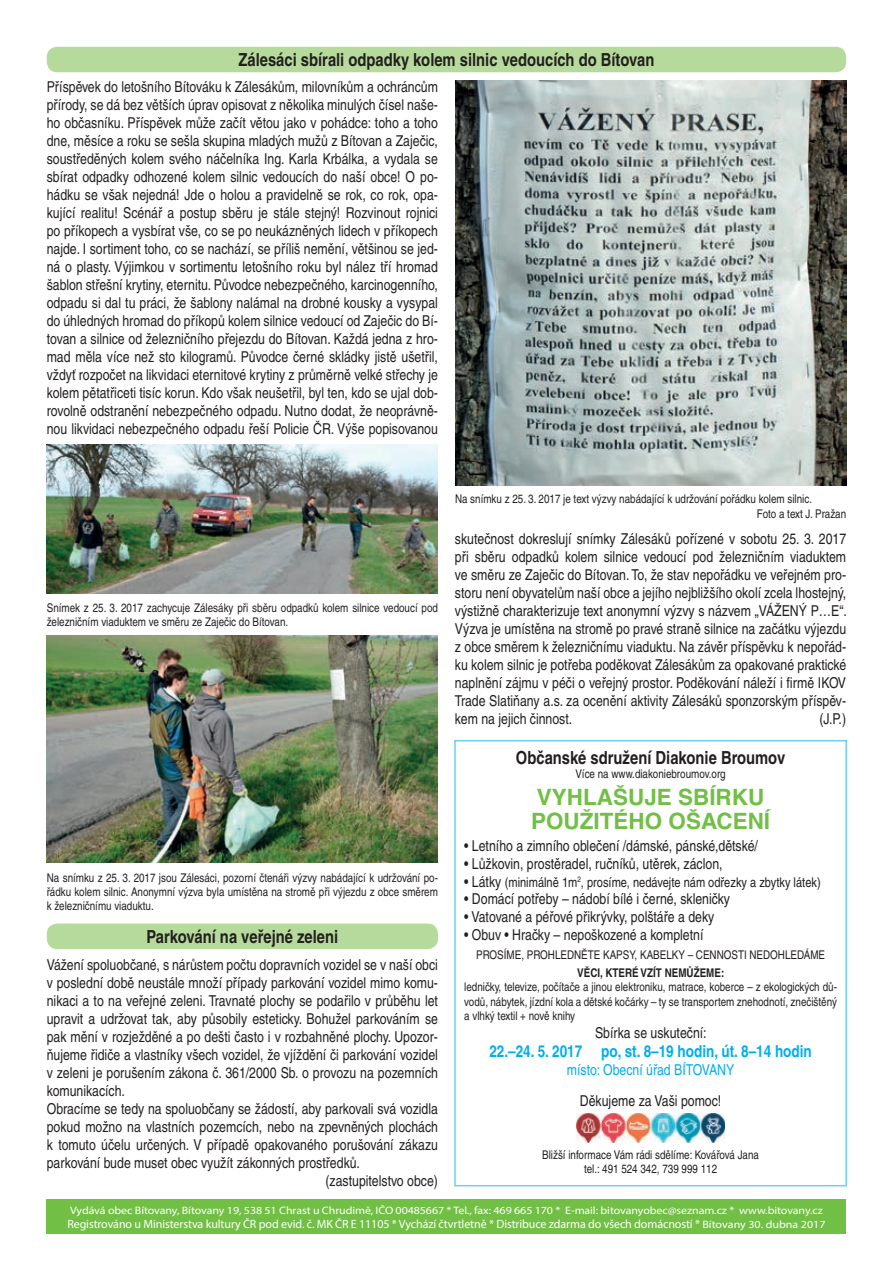
<style>
.page{position:relative;width:893px;height:1263px;background:#fff}
.page>*{position:absolute;margin:0;border:0;box-sizing:border-box;transform-origin:0 0}
.t1{font:700 22.5px/23.9px "Helvetica CE";color:#71bf44}
.t2{font:700 condensed 18px "Helvetica CE";color:#231f20}
.t3{font:700 condensed 16.5px "Helvetica CE";color:#00aeef}
.t4{font:condensed 15px/18px "Helvetica CE";color:#231f20;text-align:justify}
.t5{font:condensed 15px "Helvetica CE";color:#00aeef}
.t6{font:condensed 13.5px "Helvetica CE";color:#231f20}
.t7{font:condensed 12px/14.4px "Helvetica CE";color:#231f20;text-align:justify}
.t8{font:12px "Myriad Pro";letter-spacing:-.01em;color:#fff}
.t9{font:700 condensed 12px "Helvetica CE";color:#231f20}
.t10{font:10.8px "Myriad Pro";letter-spacing:-.01em;color:#fff;scale:1.11 1}
.s1{font-size:15px}
.s2{font-size:10.8px}
</style>
<div class="page">
<div style="left:47px;top:1199px;width:799px;height:34px;background:#71bf44"></div>
<div style="left:47px;top:47px;width:799px;height:25px;background:#b6da9b;border-radius:10px"></div>
<div style="left:454px;top:740px;width:393px;height:446px;border:2px solid #6bcff6"></div>
<img style="left:47px;top:444px;width:391px;height:149px">
<img style="left:47px;top:635px;width:391px;height:228px">
<div style="left:47px;top:923px;width:391px;height:26px;background:#b6da9b;border-radius:10px"></div>
<img style="left:576px;top:1114px;width:149px;height:29px">
<img style="left:455px;top:81px;width:391px;height:404px">
<p class="t2" style="left:239px;top:50px;width:417px">Zálesáci sbírali odpadky kolem silnic vedoucích do Bítovan</p>
<p class="t4" style="left:47px;top:78px;width:393px">Příspěvek do letošního Bítováku k Zálesákům, milovníkům a ochráncům přírody, se dá bez větších úprav opisovat z několika minulých čísel naše&shy;ho občasníku. Příspěvek může začít větou jako v pohádce: toho a toho dne, měsíce a roku se sešla skupina mladých mužů z Bítovan a Zaječic, soustředěných kolem svého náčelníka Ing. Karla Krbálka, a vydala se sbírat odpadky odhozené kolem silnic vedoucích do naší obce! O po&shy;hádku se však nejedná! Jde o holou a pravidelně se rok, co rok, opa&shy;kující realitu! Scénář a postup sběru je stále stejný! Rozvinout rojnici po příkopech a vysbírat vše, co se po neukázněných lidech v příkopech najde. I sortiment toho, co se nachází, se příliš nemění, většinou se jed&shy;ná o plasty. Výjimkou v sortimentu letošního roku byl nález tří hromad šablon střešní krytiny, eternitu. Původce nebezpečného, karcinogenního, odpadu si dal tu práci, že šablony nalámal na drobné kousky a vysypal do úhledných hromad do příkopů kolem silnice vedoucí od Zaječic do Bí&shy;tovan a silnice od železničního přejezdu do Bítovan. Každá jedna z hro&shy;mad měla více než sto kilogramů. Původce černé skládky jistě ušetřil, vždyť rozpočet na likvidaci eternitové krytiny z průměrně velké střechy je kolem pětatřiceti tisíc korun. Kdo však neušetřil, byl ten, kdo se ujal dob&shy;rovolně odstranění nebezpečného odpadu. Nutno dodat, že neoprávně&shy;nou likvidaci nebezpečného odpadu řeší Policie ČR. Výše popisovanou</p>
<p class="t7" style="left:47px;top:600px;width:393px">Snímek z 25. 3. 2017 zachycuje Zálesáky při sběru odpadků kolem silnice vedoucí pod železničním viaduktem ve směru ze Zaječic do Bítovan.</p>
<p class="t7" style="left:47px;top:870px;width:393px">Na snímku z 25. 3. 2017 jsou Zálesáci, pozorní čtenáři výzvy nabádající k udržování po&shy;řádku kolem silnic. Anonymní výzva byla umístěna na stromě při výjezdu z obce směrem k železničnímu viaduktu.</p>
<p class="t2" style="left:146px;top:926px;width:193px">Parkování na veřejné zeleni</p>
<p class="t4" style="left:47px;top:956px;width:393px">Vážení spoluobčané, s nárůstem počtu dopravních vozidel se v naší obci</p>
<p class="t4" style="left:47px;top:974px;width:393px">v poslední době neustále množí případy parkování vozidel mimo komu-</p>
<p class="t4" style="left:47px;top:992px;width:393px">nikaci a to na veřejné zeleni. Travnaté plochy se podařilo v průběhu let</p>
<p class="t4" style="left:47px;top:1010px;width:393px">upravit a udržovat tak, aby působily esteticky. Bohužel parkováním se</p>
<p class="t4" style="left:47px;top:1028px;width:393px">pak mění v rozježděné a po dešti často i v rozbahněné plochy. Upozor-</p>
<p class="t4" style="left:47px;top:1046px;width:393px">ňujeme řidiče a vlastníky všech vozidel, že vjíždění či parkování vozidel</p>
<p class="t4" style="left:47px;top:1064px;width:393px">v zeleni je porušením zákona č. 361/2000 Sb. o provozu na pozemních</p>
<p class="t4" style="left:47px;top:1082px;width:80px">komunikacích.</p>
<p class="t4" style="left:47px;top:1100px;width:393px">Obracíme se tedy na spoluobčany se žádostí, aby parkovali svá vozidla</p>
<p class="t4" style="left:47px;top:1118px;width:393px">pokud možno na vlastních pozemcích, nebo na zpevněných plochách</p>
<p class="t4" style="left:47px;top:1136px;width:393px">k tomuto účelu určených. V případě opakovaného porušování zákazu</p>
<p class="t4" style="left:47px;top:1154px;width:315px">parkování bude muset obec využít zákonných prostředků.</p>
<p class="t4" style="left:325px;top:1172px;width:114px">(zastupitelstvo obce)</p>
<p class="t7" style="left:757px;top:492px;width:91px;text-indent:-302px">Na snímku z 25. 3. 2017 je text výzvy nabádající k udržování pořádku kolem silnic.<br>Foto a text J. Pražan</p>
<p class="t4" style="left:455px;top:529px;width:393px">skutečnost dokreslují snímky Zálesáků pořízené v sobotu 25. 3. 2017 při sběru odpadků kolem silnice vedoucí pod železničním viaduktem ve směru ze Zaječic do Bítovan. To, že stav nepořádku ve veřejném pro&shy;storu není obyvatelům naší obce a jejího nejbližšího okolí zcela lhostejný, výstižně charakterizuje text anonymní výzvy s názvem „VÁŽENÝ P…E“.<br>Výzva je umístěna na stromě po pravé straně silnice na začátku výjezdu z obce směrem k železničnímu viaduktu. Na závěr příspěvku k nepořád&shy;ku kolem silnic je potřeba poděkovat Zálesákům za opakované praktické naplnění zájmu v péči o veřejný prostor. Poděkování náleží i firmě IKOV Trade Slatiňany a.s. za ocenění aktivity Zálesáků sponzorským příspěv&shy;kem na jejich činnost.</p>
<p class="t4" style="left:819px;top:709px;width:28px">(J.P.)</p>
<p class="t2" style="left:516px;top:747px;width:271px">Občanské sdružení Diakonie Broumov</p>
<p class="t7" style="left:575px;top:767px;width:152px">Více na www.diakoniebroumov.org</p>
<h1 class="t1" style="left:531px;top:785px;width:241px">VYHLAŠUJE SBÍRKU<br>POUŽITÉHO OŠACENÍ</h1>
<p class="t4" style="left:464px;top:837px;width:295px">• Letního a zimního oblečení /dámské, pánské,dětské/</p>
<p class="t4" style="left:464px;top:854px;width:260px">• Lůžkovin, prostěradel, ručníků, utěrek, záclon,</p>
<p class="t6" style="left:464px;top:874px;width:358px"><span class="s1">• Látky</span> (minimálně 1m<sup>2</sup>, prosíme, nedávejte nám odřezky a zbytky látek)</p>
<p class="t4" style="left:464px;top:890px;width:267px">• Domácí potřeby – nádobí bílé i černé, skleničky</p>
<p class="t4" style="left:464px;top:908px;width:252px">• Vatované a péřové přikrývky, polštáře a deky</p>
<p class="t4" style="left:464px;top:926px;width:241px">• Obuv • Hračky – nepoškozené a kompletní</p>
<p class="t7" style="left:476px;top:947px;width:350px">PROSÍME, PROHLEDNĚTE KAPSY, KABELKY – CENNOSTI NEDOHLEDÁME</p>
<p class="t9" style="left:577px;top:966px;width:148px">VĚCI, KTERÉ VZÍT NEMŮŽEME:</p>
<p class="t7" style="left:464px;top:980px;width:374px">ledničky, televize, počítače a jinou elektroniku, matrace, koberce – z ekologických dů&shy;vodů, nábytek, jízdní kola a dětské kočárky – ty se transportem znehodnotí, znečištěný a vlhký textil + nově knihy</p>
<p class="t4" style="left:595px;top:1023px;width:113px">Sbírka se uskuteční:</p>
<p class="t3" style="left:489px;top:1042px;width:324px">22.–24. 5. 2017 po, st. 8–19 hodin, út. 8–14 hodin</p>
<p class="t5" style="left:567px;top:1061px;width:169px">místo: Obecní úřad BÍTOVANY</p>
<p class="t4" style="left:580px;top:1091px;width:143px">Děkujeme za Vaši pomoc!</p>
<p class="t7" style="left:542px;top:1148px;width:218px;text-align:center">Bližší informace Vám rádi sdělíme: Kovářová Jana tel.: 491 524 342, 739 999 112</p>
<p class="t10" style="left:70px;top:1203px;width:680px">Vydává obec Bítovany, Bítovany 19, 538 51 Chrast u Chrudimě, IČO 00485667 * Tel., fax: 469 665 170 * E-mail: bitovanyobec@seznam.cz * www.bitovany.cz</p>
<p class="t8" style="left:67px;top:1216px;width:760px">Registrováno u Ministerstva kultury ČR pod evid. č. MK ČR E 11105 * Vychází čtvrtletně * Distribuce zdarma do všech domácností * <span class="s2">Bítovany 30. dubna 2017</span></p>
</div>
